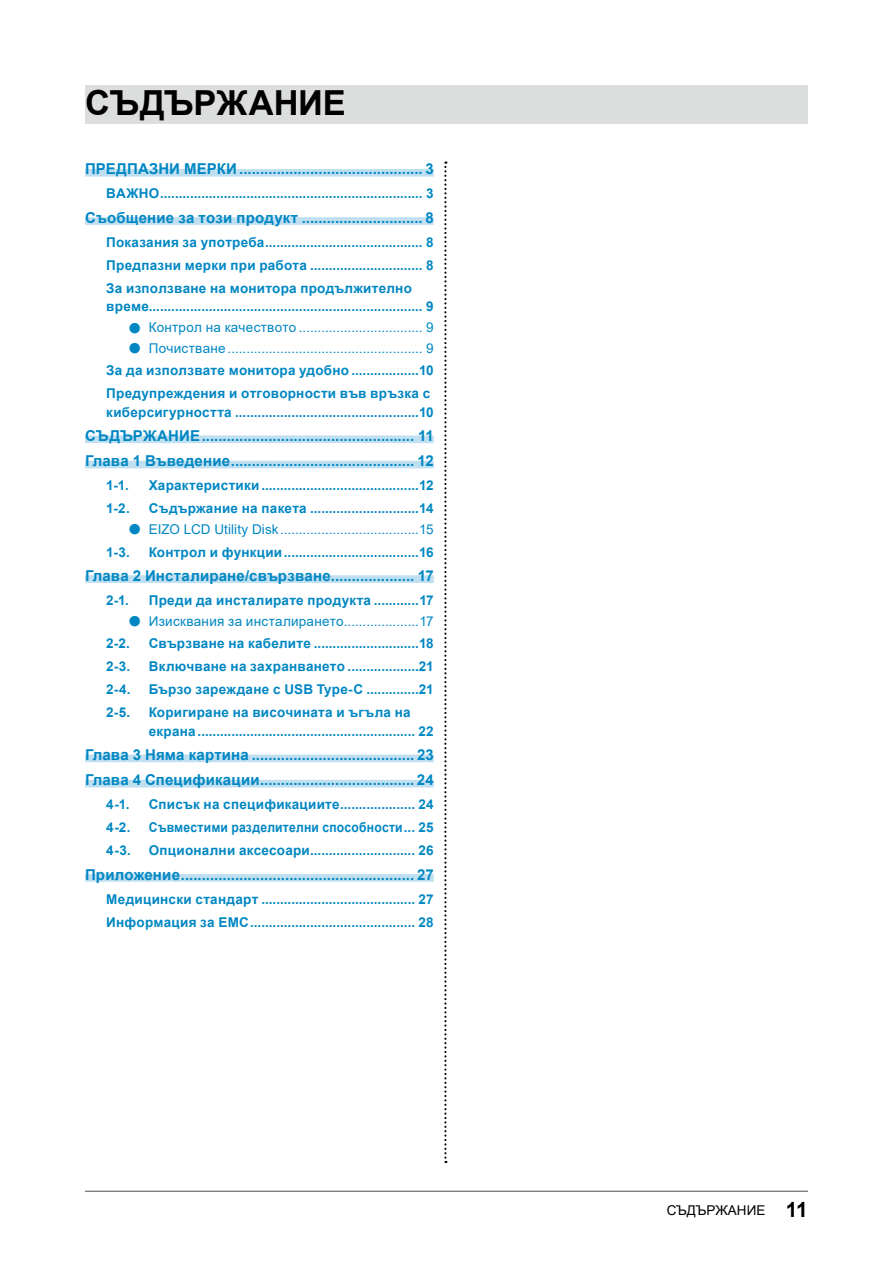
<style>
.page{position:relative;width:893px;height:1263px;background:#fff}
.page>*{position:absolute;margin:0;border:0;box-sizing:border-box;transform-origin:0 0}
.t1{font:700 34.5px "Arial";letter-spacing:-.005em;color:#000}
.t2{font:700 15px/25.2px "Arial";letter-spacing:.01em;color:#0087c3}
.t3{font:700 13.5px/23px "Arial";letter-spacing:.015em;color:#0087c3;text-align:justify}
.t4{font:13.5px/22.4px "Arial";letter-spacing:.015em;color:#0087c3}
.t5{font:700 13.5px "Arial";letter-spacing:.015em;color:#0087c3;scale:.9 1}
.t6{font:13.5px "Arial";color:#000}
.s1{font-weight:700;font-size:24.3px}
.s2{font-size:24.3px}
.s3{font-weight:400}
.s4{font-weight:700}
.s5{font-weight:700;font-size:21px}
</style>
<div class="page">
<hr style="left:85px;top:1191px;width:723px;height:1px;background:#595757">
<svg style="left:444px;top:162px;width:2px;height:1001px"></svg>
<div style="left:85px;top:85px;width:723px;height:39px;background:#dcdddd"></div>
<div style="left:85px;top:169px;width:349px;height:8px;background:#c0dff1"></div>
<div style="left:85px;top:217px;width:349px;height:8px;background:#c0dff1"></div>
<div style="left:85px;top:435px;width:349px;height:8px;background:#c0dff1"></div>
<div style="left:85px;top:461px;width:349px;height:7px;background:#c0dff1"></div>
<div style="left:85px;top:575px;width:349px;height:8px;background:#c0dff1"></div>
<div style="left:85px;top:754px;width:349px;height:8px;background:#c0dff1"></div>
<div style="left:85px;top:780px;width:349px;height:7px;background:#c0dff1"></div>
<div style="left:85px;top:874px;width:349px;height:8px;background:#c0dff1"></div>
<h1 class="t1" style="left:85px;top:78px;width:262px">СЪДЪРЖАНИЕ</h1>
<p class="t2" style="left:85px;top:157px;width:350px">ПРЕДПАЗНИ МЕРКИ ............................................ 3</p>
<p class="t3" style="left:106px;top:182px;width:329px">ВАЖНО...................................................................... 3</p>
<p class="t2" style="left:85px;top:205px;width:350px">Съобщение за този продукт ............................. 8</p>
<p class="t3" style="left:106px;top:231px;width:329px">Показания за употреба.......................................... 8<br>Предпазни мерки при работа .............................. 8<br>За използване на монитора продължително</p>
<p class="t3" style="left:106px;top:295px;width:329px">време......................................................................... 9</p>
<p class="t4" style="left:128px;top:316px;width:308px"><span class="s1">●</span> Контрол на качеството ................................. 9</p>
<p class="t3" style="left:106px;top:337px;width:329px;text-indent:21px"><span class="s2">●</span> <span class="s3">Почистване .................................................... 9<br></span>За да използвате монитора удобно ..................10<br>Предупреждения и отговорности във връзка с</p>
<p class="t3" style="left:106px;top:401px;width:329px">киберсигурността .................................................10</p>
<p class="t2" style="left:85px;top:423px;width:350px">СЪДЪРЖАНИЕ................................................... 11<br>Глава 1 Въведение............................................ 12</p>
<p class="t3" style="left:106px;top:474px;width:24px">1-1.</p>
<p class="t3" style="left:149px;top:474px;width:286px">Характеристики..........................................12</p>
<p class="t3" style="left:106px;top:497px;width:25px">1-2.</p>
<p class="t3" style="left:149px;top:497px;width:286px">Съдържание на пакета .............................14</p>
<p class="t4" style="left:106px;top:518px;width:329px;text-indent:21px"><span class="s1">●</span> EIZO LCD Utility Disk.....................................15<br><span class="s4">1-3.</span></p>
<p class="t3" style="left:149px;top:540px;width:286px">Контрол и функции....................................16</p>
<p class="t2" style="left:85px;top:563px;width:350px">Глава 2 Инсталиране/свързване.................... 17</p>
<p class="t3" style="left:106px;top:589px;width:24px">2-1.</p>
<p class="t3" style="left:149px;top:589px;width:286px">Преди да инсталирате продукта ............17</p>
<p class="t4" style="left:106px;top:610px;width:329px;text-indent:21px"><span class="s1">●</span> Изисквания за инсталирането....................17<br><span class="s4">2-2.</span></p>
<p class="t3" style="left:149px;top:632px;width:286px">Свързване на кабелите ............................18</p>
<p class="t3" style="left:106px;top:655px;width:25px">2-3.</p>
<p class="t3" style="left:149px;top:655px;width:286px">Включване на захранването ...................21</p>
<p class="t3" style="left:106px;top:678px;width:26px">2-4.</p>
<p class="t3" style="left:149px;top:678px;width:286px">Бързо зареждане с USB Type-C ..............21</p>
<p class="t3" style="left:106px;top:701px;width:26px">2-5.</p>
<p class="t3" style="left:149px;top:703px;width:286px;line-height:18.8px">Коригиране на височината и ъгъла на екрана.......................................................... 22</p>
<p class="t2" style="left:85px;top:742px;width:350px">Глава 3 Няма картина ....................................... 23<br>Глава 4 Спецификации..................................... 24</p>
<p class="t3" style="left:106px;top:793px;width:25px">4-1.</p>
<p class="t3" style="left:149px;top:793px;width:286px">Списък на спецификациите.................... 24</p>
<p class="t3" style="left:106px;top:816px;width:26px">4-2.</p>
<p class="t5" style="left:149px;top:818px;width:318px">Съвместими разделителни способности... 25</p>
<p class="t3" style="left:106px;top:839px;width:26px">4-3.</p>
<p class="t3" style="left:149px;top:839px;width:286px">Опционални аксесоари............................ 26</p>
<p class="t2" style="left:85px;top:862px;width:350px">Приложение........................................................ 27</p>
<p class="t3" style="left:106px;top:887px;width:329px">Медицински стандарт ......................................... 27<br>Информация за EMC............................................ 28</p>
<p class="t6" style="left:667px;top:1201px;width:143px">СЪДЪРЖАНИЕ <span class="s5">11</span></p>
</div>
